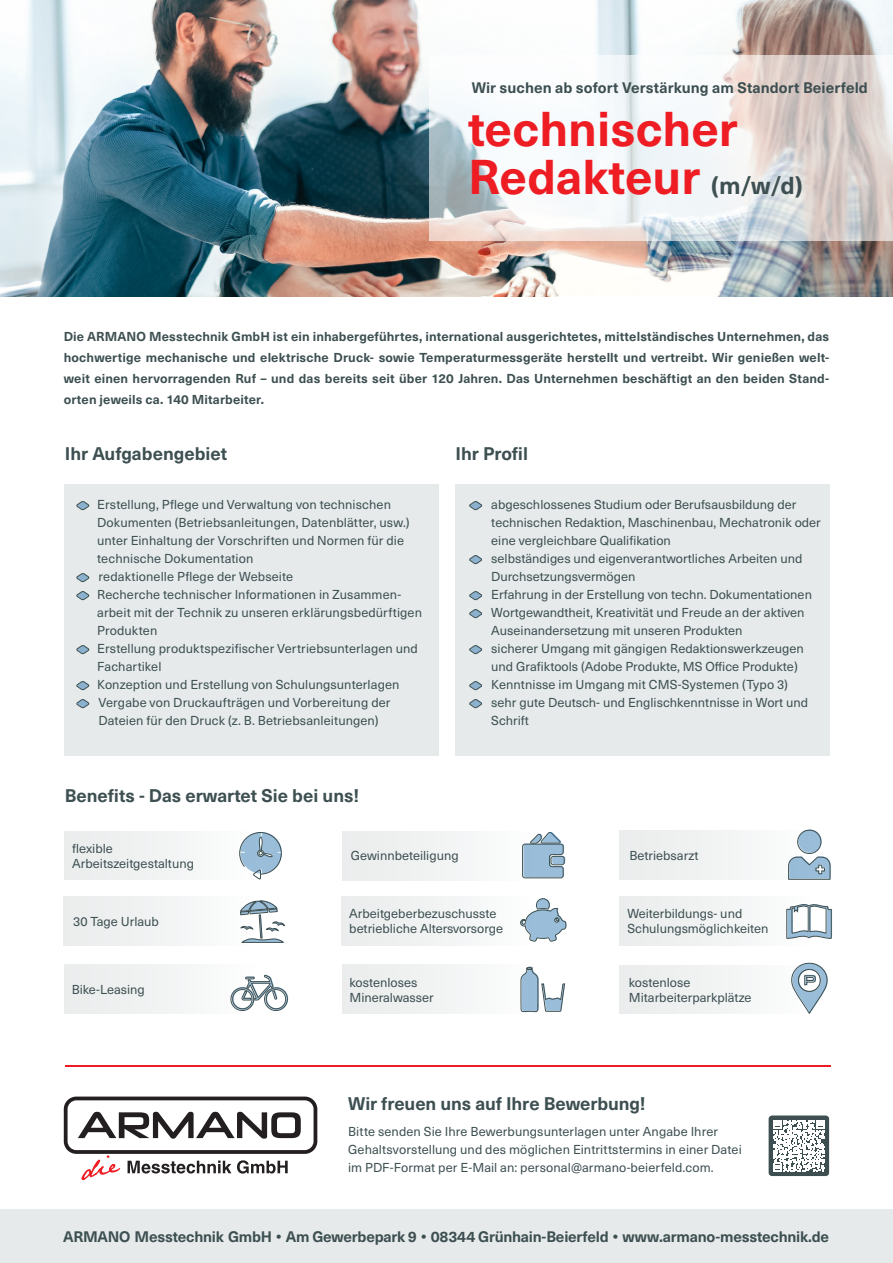
<style>
.page{position:relative;width:893px;height:1263px;background:#fff}
.page>*{position:absolute;margin:0;border:0;box-sizing:border-box;transform-origin:0 0}
.t1{font:700 48px/48px "Neue Haas Unica W1 G";color:#ee1d23}
.t2{font:700 18px "Neue Haas Unica W1 G";color:#3d4f51}
.t3{font:700 15px "Neue Haas Unica W1 G";letter-spacing:-.01em;color:#3d4f51}
.t4{font:12.75px/18px "Neue Haas Unica W1 G";color:#3d4f51}
.t5{font:700 12.75px/21px "Neue Haas Unica W1 G";letter-spacing:.01em;color:#3d4f51;text-align:justify}
.s1{font-size:24px;color:#3d4f51}
</style>
<div class="page">
<div style="left:0;top:1210px;width:893px;height:53px;background:#e6eaeb"></div>
<img style="left:0;top:0;width:893px;height:297px">
<div style="left:64px;top:484px;width:374px;height:272px;background:#e6eaeb"></div>
<svg style="left:64px;top:1096px;width:253px;height:84px"></svg>
<hr style="left:65px;top:1065px;width:765px;height:1px;background:#ee1d23">
<div style="left:455px;top:484px;width:374px;height:272px;background:#e6eaeb"></div>
<div style="left:65px;top:965px;width:190px;height:49px;background:#f1f3f3"></div>
<svg style="left:231px;top:975px;width:57px;height:36px"></svg>
<div style="left:620px;top:831px;width:190px;height:49px;background:#f1f3f3"></div>
<svg style="left:798px;top:829px;width:24px;height:24px"></svg>
<svg style="left:788px;top:856px;width:43px;height:23px"></svg>
<div style="left:797px;top:830px;width:24px;height:24px;border:1px solid #3d4f51;border-radius:50%"></div>
<div style="left:64px;top:896px;width:190px;height:49px;background:#f1f3f3"></div>
<svg style="left:240px;top:900px;width:45px;height:42px"></svg>
<div style="left:65px;top:831px;width:190px;height:49px;background:#f1f3f3"></div>
<svg style="left:240px;top:832px;width:42px;height:47px"></svg>
<div style="left:342px;top:965px;width:190px;height:49px;background:#f1f3f3"></div>
<svg style="left:521px;top:967px;width:44px;height:45px"></svg>
<div style="left:342px;top:896px;width:190px;height:49px;background:#f1f3f3"></div>
<svg style="left:520px;top:898px;width:46px;height:43px"></svg>
<div style="left:342px;top:831px;width:190px;height:49px;background:#f1f3f3"></div>
<svg style="left:522px;top:832px;width:42px;height:46px;background:#9eb9cd"></svg>
<div style="left:620px;top:965px;width:190px;height:49px;background:#f1f3f3"></div>
<svg style="left:791px;top:962px;width:37px;height:51px"></svg>
<div style="left:620px;top:896px;width:190px;height:49px;background:#f1f3f3"></div>
<svg style="left:787px;top:904px;width:45px;height:35px"></svg>
<svg style="left:429px;top:55px;width:464px;height:186px"></svg>
<svg style="left:469px;top:501px;width:13px;height:9px"></svg>
<svg style="left:469px;top:555px;width:13px;height:9px"></svg>
<svg style="left:469px;top:591px;width:13px;height:9px"></svg>
<svg style="left:469px;top:609px;width:13px;height:9px"></svg>
<svg style="left:469px;top:645px;width:13px;height:9px"></svg>
<svg style="left:469px;top:681px;width:13px;height:9px"></svg>
<svg style="left:469px;top:699px;width:13px;height:9px"></svg>
<svg style="left:77px;top:501px;width:12px;height:9px"></svg>
<svg style="left:77px;top:573px;width:12px;height:9px"></svg>
<svg style="left:77px;top:591px;width:12px;height:9px"></svg>
<svg style="left:77px;top:645px;width:12px;height:9px"></svg>
<svg style="left:77px;top:681px;width:12px;height:9px"></svg>
<svg style="left:77px;top:699px;width:12px;height:9px"></svg>
<div style="left:768px;top:1115px;width:62px;height:61px;background:#3d4f51;border-radius:4px"></div>
<svg style="left:773px;top:1120px;width:52px;height:51px"></svg>
<div style="left:767px;top:1114px;width:63px;height:63px;border:1px solid #fff;border-radius:4px"></div>
<p class="t3" style="left:472px;top:76px;width:398px">Wir suchen ab sofort Verstärkung am Standort Beierfeld</p>
<h1 class="t1" style="left:468px;top:102px;width:336px">technischer<br>Redakteur <span class="s1">(m/w/d)</span></h1>
<p class="t5" style="left:64px;top:325px;width:767px">Die ARMANO Messtechnik GmbH ist ein inhabergeführtes, international ausgerichtetes, mittelständisches Unternehmen, das hochwertige mechanische und elektrische Druck- sowie Temperaturmessgeräte herstellt und vertreibt. Wir genießen welt&shy;weit einen hervorragenden Ruf – und das bereits seit über 120 Jahren. Das Unternehmen beschäftigt an den beiden Stand&shy;orten jeweils ca. 140 Mitarbeiter.</p>
<h2 class="t2" style="left:65px;top:440px;width:164px">Ihr Aufgabengebiet</h2>
<h2 class="t2" style="left:455px;top:440px;width:74px">Ihr Profil</h2>
<p class="t4" style="left:97px;top:495px;width:326px">Erstellung, Pflege und Verwaltung von technischen Dokumenten (Betriebsanleitungen, Datenblätter, usw.) unter Einhaltung der Vorschriften und Normen für die technische Dokumentation<br>redaktionelle Pflege der Webseite<br>Recherche technischer Informationen in Zusammen&shy;arbeit mit der Technik zu unseren erklärungsbedürftigen Produkten<br>Erstellung produktspezifischer Vertriebsunterlagen und Fachartikel<br>Konzeption und Erstellung von Schulungsunterlagen Vergabe von Druckaufträgen und Vorbereitung der Dateien für den Druck (z. B. Betriebsanleitungen)</p>
<h2 class="t2" style="left:65px;top:781px;width:296px">Benefits - Das erwartet Sie bei uns!</h2>
<p class="t4" style="left:72px;top:840px;width:123px;line-height:15px">flexible<br>Arbeitszeitgestaltung</p>
<p class="t4" style="left:351px;top:846px;width:109px">Gewinnbeteiligung</p>
<p class="t4" style="left:491px;top:495px;width:331px">abgeschlossenes Studium oder Berufsausbildung der technischen Redaktion, Maschinenbau, Mechatronik oder eine vergleichbare Qualifikation<br>selbständiges und eigenverantwortliches Arbeiten und Durchsetzungsvermögen<br>Erfahrung in der Erstellung von techn. Dokumentationen Wortgewandtheit, Kreativität und Freude an der aktiven Auseinandersetzung mit unseren Produkten<br>sicherer Umgang mit gängigen Redaktionswerkzeugen und Grafiktools (Adobe Produkte, MS Office Produkte)<br>Kenntnisse im Umgang mit CMS-Systemen (Typo 3)<br>sehr gute Deutsch- und Englischkenntnisse in Wort und Schrift</p>
<p class="t4" style="left:629px;top:846px;width:71px">Betriebsarzt</p>
<p class="t4" style="left:73px;top:911px;width:87px">30 Tage Urlaub</p>
<p class="t4" style="left:72px;top:980px;width:75px">Bike-Leasing</p>
<p class="t4" style="left:349px;top:905px;width:155px;line-height:15px">Arbeitgeberbezuschusste betriebliche Altersvorsorge</p>
<p class="t4" style="left:349px;top:974px;width:86px;line-height:15px">kostenloses<br>Mineralwasser</p>
<p class="t4" style="left:627px;top:905px;width:142px;line-height:15px">Weiterbildungs- und<br>Schulungsmöglichkeiten</p>
<p class="t4" style="left:629px;top:974px;width:124px;line-height:15px">kostenlose<br>Mitarbeiterparkplätze</p>
<h2 class="t2" style="left:348px;top:1090px;width:299px">Wir freuen uns auf Ihre Bewerbung!</h2>
<p class="t4" style="left:348px;top:1121px;width:395px">Bitte senden Sie Ihre Bewerbungsunterlagen unter Angabe Ihrer<br>Gehaltsvorstellung und des möglichen Eintrittstermins in einer Datei im PDF-Format per E-Mail an: personal@armano-beierfeld.com.</p>
<p class="t3" style="left:63px;top:1225px;width:767px">ARMANO Messtechnik GmbH • Am Gewerbepark 9 • 08344 Grünhain-Beierfeld • www.armano-messtechnik.de</p>
</div>
